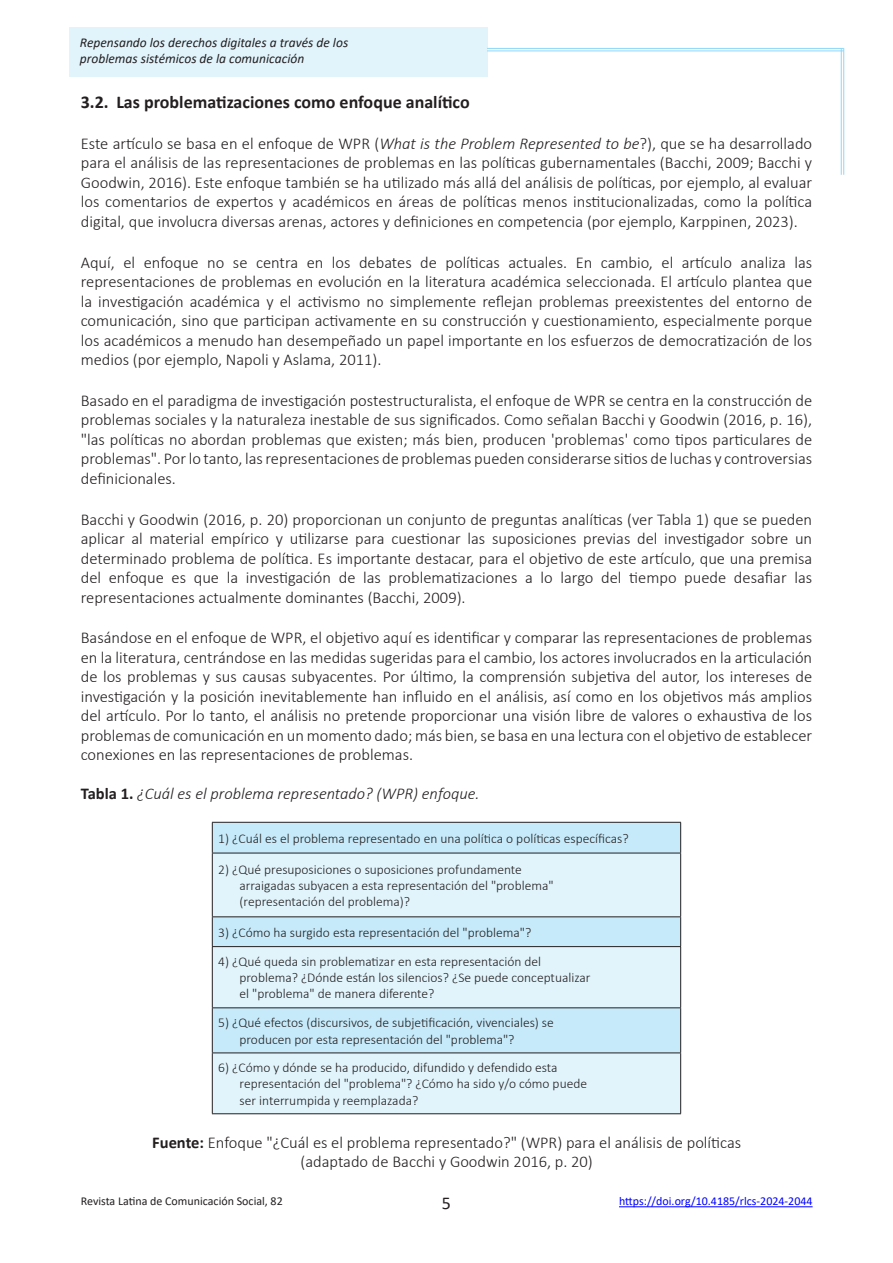
<style>
.page{position:relative;width:893px;height:1263px;background:#fff}
.page>*{position:absolute;margin:0;border:0;box-sizing:border-box;transform-origin:0 0}
.Texto{font:700 18px "Calibri";color:#231f20}
.t1{font:18px "Calibri";color:#231f20}
.Texto-2{font:300 16.5px/19.5px "Calibri";color:#231f20;text-align:justify}
.t2{font:italic 300 16.5px "Calibri";color:#231f20}
.t3{font:300 13.5px "Calibri";color:#231f20}
.t4{font:italic 13.5px/16.5px "Calibri";color:#231f20}
.t5{font:12px "Calibri";color:#00f}
.t6{font:12px "Calibri";color:#231f20}
.s1{font-style:italic}
.s2{font-weight:700;font-style:normal}
.s3{font-weight:700}
</style>
<div class="page">
<div style="left:69px;top:27px;width:418px;height:49px;background:#e1f4fc"></div>
<hr style="left:619px;top:1206px;width:194px;height:1px;background:#00f">
<hr style="left:487px;top:51px;width:357px;height:1px;background:#8dd7f7">
<hr style="left:487px;top:48px;width:357px;height:1px;background:#8dd7f7">
<hr style="left:843px;top:48px;width:1px;height:127px;background:#8dd7f7">
<hr style="left:841px;top:48px;width:1px;height:127px;background:#8dd7f7">
<div style="left:213px;top:823px;width:467px;height:30px;background:#c6eafa"></div>
<svg style="left:213px;top:854px;width:467px;height:259px;background:#d8f0fa"></svg>
<hr style="left:212px;top:822px;width:469px;height:1px;background:#231f20">
<hr style="left:212px;top:823px;width:1px;height:30px;background:#231f20">
<hr style="left:680px;top:823px;width:1px;height:30px;background:#231f20">
<hr style="left:212px;top:853px;width:469px;height:1px;background:#231f20">
<hr style="left:212px;top:853px;width:1px;height:63px;background:#231f20">
<hr style="left:680px;top:853px;width:1px;height:63px;background:#231f20">
<hr style="left:212px;top:916px;width:469px;height:1px;background:#231f20">
<svg style="left:212px;top:917px;width:1px;height:29px"></svg>
<svg style="left:680px;top:917px;width:1px;height:29px"></svg>
<hr style="left:212px;top:946px;width:469px;height:1px;background:#231f20">
<hr style="left:212px;top:947px;width:1px;height:60px;background:#231f20">
<hr style="left:680px;top:947px;width:1px;height:60px;background:#231f20">
<hr style="left:212px;top:1007px;width:469px;height:1px;background:#231f20">
<hr style="left:212px;top:1008px;width:1px;height:44px;background:#231f20">
<hr style="left:680px;top:1008px;width:1px;height:44px;background:#231f20">
<hr style="left:212px;top:1052px;width:469px;height:1px;background:#231f20">
<hr style="left:212px;top:1053px;width:1px;height:60px;background:#231f20">
<hr style="left:680px;top:1053px;width:1px;height:60px;background:#231f20">
<hr style="left:212px;top:1113px;width:469px;height:1px;background:#231f20">
<p class="t4" style="left:80px;top:34px;width:270px">Repensando los derechos digitales a través de los problemas sistémicos de la comunicación</p>
<p class="Texto" style="left:81px;top:89px;width:390px">3.2. Las problematizaciones como enfoque analítico</p>
<p class="Texto-2" style="left:81px;top:133px;width:733px">Este artículo se basa en el enfoque de WPR (<span class="s1">What is the Problem Represented to be</span>?), que se ha desarrollado para el análisis de las representaciones de problemas en las políticas gubernamentales (Bacchi, 2009; Bacchi y Goodwin, 2016). Este enfoque también se ha utilizado más allá del análisis de políticas, por ejemplo, al evaluar los comentarios de expertos y académicos en áreas de políticas menos institucionalizadas, como la política digital, que involucra diversas arenas, actores y definiciones en competencia (por ejemplo, Karppinen, 2023).</p>
<p class="Texto-2" style="left:81px;top:252px;width:733px">Aquí, el enfoque no se centra en los debates de políticas actuales. En cambio, el artículo analiza las representaciones de problemas en evolución en la literatura académica seleccionada. El artículo plantea que la investigación académica y el activismo no simplemente reflejan problemas preexistentes del entorno de comunicación, sino que participan activamente en su construcción y cuestionamiento, especialmente porque los académicos a menudo han desempeñado un papel importante en los esfuerzos de democratización de los medios (por ejemplo, Napoli y Aslama, 2011).</p>
<p class="Texto-2" style="left:81px;top:390px;width:733px">Basado en el paradigma de investigación postestructuralista, el enfoque de WPR se centra en la construcción de problemas sociales y la naturaleza inestable de sus significados. Como señalan Bacchi y Goodwin (2016, p. 16), "las políticas no abordan problemas que existen; más bien, producen 'problemas' como tipos particulares de problemas". Por lo tanto, las representaciones de problemas pueden considerarse sitios de luchas y controversias definicionales.</p>
<p class="Texto-2" style="left:81px;top:509px;width:733px">Bacchi y Goodwin (2016, p. 20) proporcionan un conjunto de preguntas analíticas (ver Tabla 1) que se pueden aplicar al material empírico y utilizarse para cuestionar las suposiciones previas del investigador sobre un determinado problema de política. Es importante destacar, para el objetivo de este artículo, que una premisa del enfoque es que la investigación de las problematizaciones a lo largo del tiempo puede desafiar las representaciones actualmente dominantes (Bacchi, 2009).</p>
<p class="Texto-2" style="left:81px;top:628px;width:733px">Basándose en el enfoque de WPR, el objetivo aquí es identificar y comparar las representaciones de problemas en la literatura, centrándose en las medidas sugeridas para el cambio, los actores involucrados en la articulación de los problemas y sus causas subyacentes. Por último, la comprensión subjetiva del autor, los intereses de investigación y la posición inevitablemente han influido en el análisis, así como en los objetivos más amplios del artículo. Por lo tanto, el análisis no pretende proporcionar una visión libre de valores o exhaustiva de los problemas de comunicación en un momento dado; más bien, se basa en una lectura con el objetivo de establecer conexiones en las representaciones de problemas.</p>
<p class="t2" style="left:81px;top:783px;width:400px"><span class="s2">Tabla 1.</span> ¿Cuál es el problema representado? (WPR) enfoque.</p>
<p class="t3" style="left:218px;top:830px;width:412px">1) ¿Cuál es el problema representado en una política o políticas específicas?</p>
<p class="t3" style="left:218px;top:861px;width:305px">2) ¿Qué presuposiciones o suposiciones profundamente</p>
<p class="t3" style="left:240px;top:877px;width:315px">arraigadas subyacen a esta representación del "problema"</p>
<p class="t3" style="left:240px;top:893px;width:172px">(representación del problema)?</p>
<p class="t3" style="left:218px;top:924px;width:314px">3) ¿Cómo ha surgido esta representación del "problema"?</p>
<p class="t3" style="left:218px;top:953px;width:324px">4) ¿Qué queda sin problematizar en esta representación del</p>
<p class="t3" style="left:240px;top:969px;width:352px">problema? ¿Dónde están los silencios? ¿Se puede conceptualizar</p>
<p class="t3" style="left:240px;top:986px;width:196px">el "problema" de manera diferente?</p>
<p class="t3" style="left:218px;top:1014px;width:337px">5) ¿Qué efectos (discursivos, de subjetificación, vivenciales) se</p>
<p class="t3" style="left:240px;top:1031px;width:276px">producen por esta representación del "problema"?</p>
<p class="t3" style="left:218px;top:1059px;width:341px">6) ¿Cómo y dónde se ha producido, difundido y defendido esta</p>
<p class="t3" style="left:240px;top:1075px;width:349px">representación del "problema"? ¿Cómo ha sido y/o cómo puede</p>
<p class="t3" style="left:240px;top:1092px;width:180px">ser interrumpida y reemplazada?</p>
<p class="Texto-2" style="left:152px;top:1132px;width:590px;text-align:center"><span class="s3">Fuente:</span> Enfoque "¿Cuál es el problema representado?" (WPR) para el análisis de políticas (adaptado de Bacchi y Goodwin 2016, p. 20)</p>
<p class="t6" style="left:81px;top:1193px;width:203px">Revista Latina de Comunicación Social, 82</p>
<p class="t1" style="left:442px;top:1190px;width:11px">5</p>
<p class="t5" style="left:619px;top:1193px;width:195px">https://doi.org/10.4185/rlcs-2024-2044</p>
</div>
